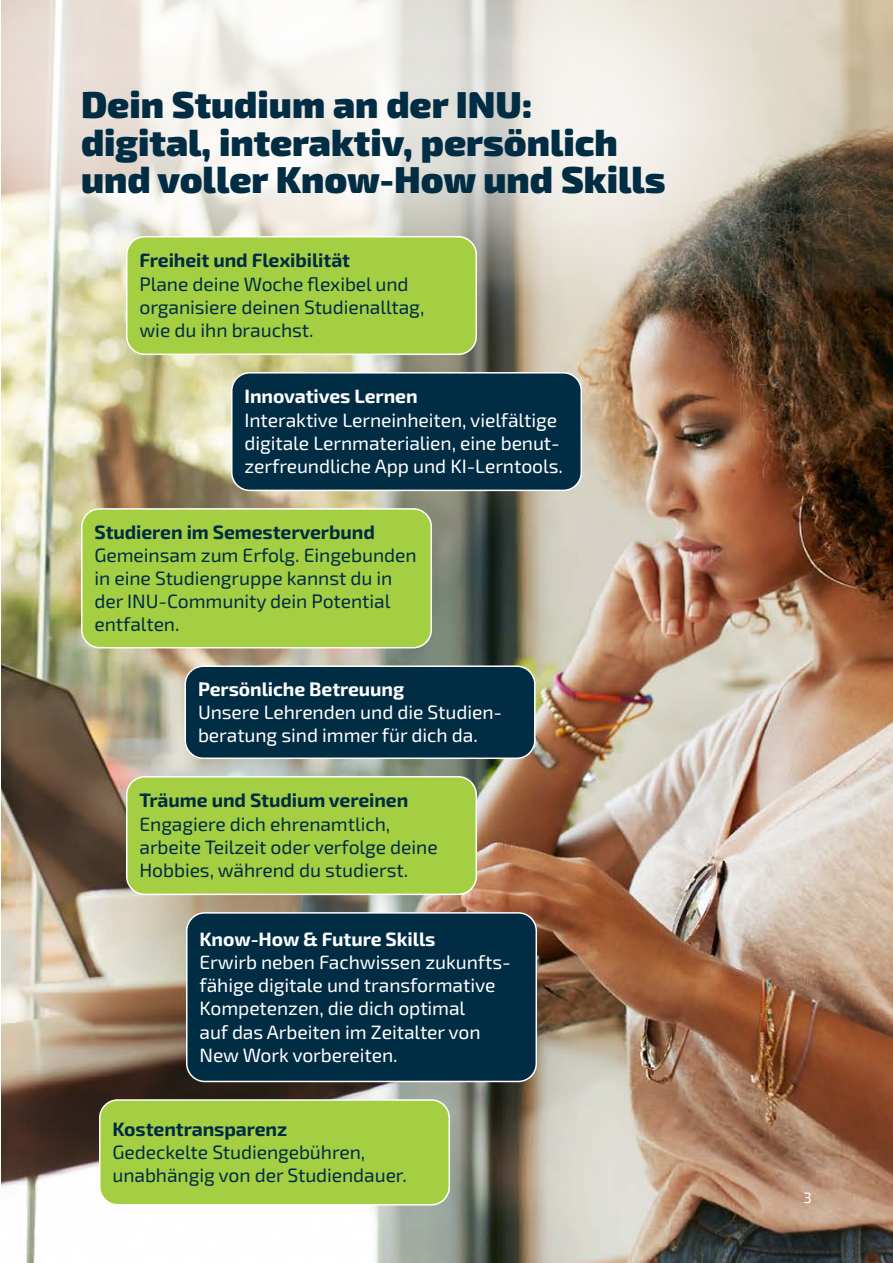
<style>
.page{position:relative;width:893px;height:1263px;background:#fff}
.page>*{position:absolute;margin:0;border:0;box-sizing:border-box;transform-origin:0 0}
.t1{font:900 37.5px/37.5px "Exo 2";color:#002c44}
.t2{font:19.35px/23.1px "Exo 2";letter-spacing:-.005em;color:#002c44}
.t3{font:19.35px/23.1px "Exo 2";letter-spacing:-.005em;color:#fff}
.t4{font:700 19.35px "Exo 2";letter-spacing:-.005em;color:#002c44}
.t5{font:700 19.35px "Exo 2";letter-spacing:-.005em;color:#fff}
.t6{font:15px "Exo 2";color:#fff}
</style>
<div class="page">
<img style="left:1px;top:0;width:892px;height:1263px">
<div style="left:0;top:0;width:828px;height:355px;background:#fff;opacity:.75"></div>
<div style="left:232px;top:373px;width:349px;height:117px;background:#002c44;border-radius:18px"></div>
<div style="left:231px;top:372px;width:351px;height:119px;border:2px solid #fff;border-radius:18px"></div>
<div style="left:82px;top:509px;width:349px;height:139px;background:#a5cf42;border-radius:18px"></div>
<div style="left:81px;top:508px;width:351px;height:140px;border:2px solid #fff;border-radius:18px"></div>
<div style="left:185px;top:666px;width:350px;height:92px;background:#002c44;border-radius:18px"></div>
<div style="left:184px;top:665px;width:352px;height:94px;border:2px solid #fff;border-radius:18px"></div>
<div style="left:127px;top:777px;width:349px;height:117px;background:#a5cf42;border-radius:18px"></div>
<div style="left:126px;top:776px;width:351px;height:119px;border:2px solid #fff;border-radius:18px"></div>
<div style="left:100px;top:1100px;width:349px;height:105px;background:#a5cf42;border-radius:18px"></div>
<div style="left:99px;top:1099px;width:351px;height:106px;border:2px solid #fff;border-radius:18px"></div>
<div style="left:187px;top:913px;width:349px;height:168px;background:#002c44;border-radius:18px"></div>
<div style="left:186px;top:912px;width:351px;height:170px;border:2px solid #fff;border-radius:18px"></div>
<div style="left:127px;top:237px;width:349px;height:117px;background:#a5cf42;border-radius:18px"></div>
<div style="left:126px;top:236px;width:351px;height:119px;border:2px solid #fff;border-radius:18px"></div>
<h1 class="t1" style="left:81px;top:85px;width:586px">Dein Studium an der INU: digital, interaktiv, persönlich und voller Know-How und Skills</h1>
<p class="t4" style="left:140px;top:247px;width:212px">Freiheit und Flexibilität</p>
<p class="t2" style="left:140px;top:271px;width:286px">Plane deine Woche flexibel und organisiere deinen Studienalltag, wie du ihn brauchst.</p>
<p class="t5" style="left:244px;top:383px;width:175px">Innovatives Lernen</p>
<p class="t3" style="left:244px;top:408px;width:320px">Interaktive Lerneinheiten, vielfältige digitale Lernmaterialien, eine benut&shy;zerfreundliche App und KI-Lerntools.</p>
<p class="t4" style="left:94px;top:518px;width:282px">Studieren im Semesterverbund</p>
<p class="t2" style="left:94px;top:543px;width:324px">Gemeinsam zum Erfolg. Eingebunden in eine Studiengruppe kannst du in der INU-Community dein Potential entfalten.</p>
<p class="t5" style="left:198px;top:675px;width:208px">Persönliche Betreuung</p>
<p class="t3" style="left:198px;top:700px;width:306px">Unsere Lehrenden und die Studien&shy;beratung sind immer für dich da.</p>
<p class="t4" style="left:140px;top:787px;width:270px">Träume und Studium vereinen</p>
<p class="t2" style="left:140px;top:811px;width:300px">Engagiere dich ehrenamtlich, arbeite Teilzeit oder verfolge deine<br>Hobbies, während du studierst.</p>
<p class="t5" style="left:200px;top:925px;width:237px">Know-How &amp; Future Skills</p>
<p class="t3" style="left:200px;top:950px;width:313px">Erwirb neben Fachwissen zukunfts&shy;fähige digitale und transformative<br>Kompetenzen, die dich optimal<br>auf das Arbeiten im Zeitalter von<br>New Work vorbereiten.</p>
<p class="t4" style="left:112px;top:1115px;width:176px">Kostentransparenz</p>
<p class="t2" style="left:112px;top:1140px;width:296px">Gedeckelte Studiengebühren, unabhängig von der Studiendauer.</p>
<p class="t6" style="left:804px;top:1187px;width:10px">3</p>
</div>
